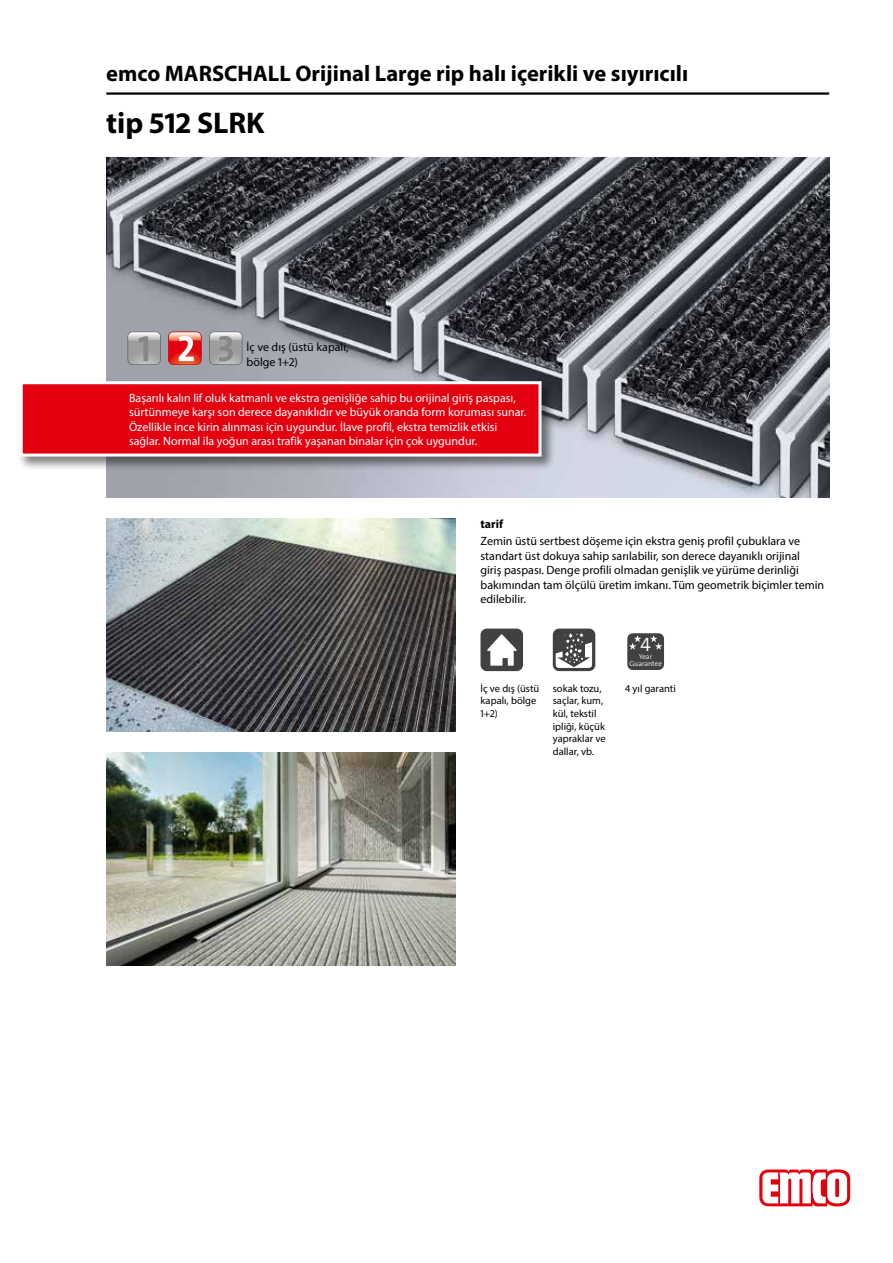
<style>
.page{position:relative;width:893px;height:1263px;background:#fff}
.page>*{position:absolute;margin:0;border:0;box-sizing:border-box;transform-origin:0 0}
.t1{font:700 30px "Myriad Pro";color:#000}
.t2{font:700 22.5px "Myriad Pro";color:#000}
.t3{font:300 19.5px "The Sans Os F";color:#fff}
.t4{font:12px/14.4px "Myriad Pro";color:#fff}
.t5{font:12px/14.4px "Myriad Pro";color:#000}
.t6{font:700 12px "Myriad Pro";color:#000}
.t7{font:10.5px/12.6px "Myriad Pro";color:#000}
.t8{font:300 7.05px/7.8px "The Sans Os F";color:#fff;text-align:center}
</style>
<div class="page">
<img style="left:106px;top:157px;width:723px;height:340px">
<hr style="left:106px;top:92px;width:723px;height:3px;background:#000">
<svg style="left:759px;top:1169px;width:91px;height:37px"></svg>
<div style="left:18px;top:379px;width:538px;height:92px;background:#000;opacity:.5"></div>
<div style="left:21px;top:383px;width:519px;height:72px;background:#e3000f"></div>
<div style="left:20px;top:381px;width:522px;height:76px;border:3px solid #fff"></div>
<svg style="left:168px;top:332px;width:33px;height:33px"></svg>
<svg style="left:209px;top:332px;width:33px;height:33px"></svg>
<svg style="left:128px;top:332px;width:33px;height:33px"></svg>
<img style="left:106px;top:519px;width:349px;height:212px">
<img style="left:106px;top:753px;width:349px;height:212px">
<div style="left:480px;top:629px;width:43px;height:42px;background:#414042;border-radius:6px"></div>
<svg style="left:487px;top:634px;width:30px;height:32px"></svg>
<div style="left:553px;top:629px;width:42px;height:42px;background:#414042;border-radius:6px"></div>
<svg style="left:556px;top:633px;width:36px;height:35px"></svg>
<div style="left:627px;top:633px;width:37px;height:37px;background:#414042;border-radius:5px"></div>
<svg style="left:629px;top:635px;width:12px;height:15px"></svg>
<svg style="left:650px;top:635px;width:12px;height:15px"></svg>
<h2 class="t2" style="left:106px;top:59px;width:583px">emco MARSCHALL Orijinal Large rip halı içerikli ve sıyırıcılı</h2>
<h1 class="t1" style="left:106px;top:103px;width:160px">tip 512 SLRK</h1>
<p class="t5" style="left:247px;top:340px;width:104px">İç ve dış (üstü kapalı, bölge 1+2)</p>
<p class="t4" style="left:129px;top:390px;width:399px">Başarılı kalın lif oluk katmanlı ve ekstra genişliğe sahip bu orijinal giriş paspası, sürtünmeye karşı son derece dayanıklıdır ve büyük oranda form koruması sunar.<br>Özellikle ince kirin alınması için uygundur. İlave profil, ekstra temizlik etkisi sağlar. Normal ila yoğun arası trafik yaşanan binalar için çok uygundur.</p>
<p class="t6" style="left:480px;top:516px;width:24px">tarif</p>
<p class="t5" style="left:480px;top:534px;width:345px">Zemin üstü sertbest döşeme için ekstra geniş profil çubuklara ve standart üst dokuya sahip sarılabilir, son derece dayanıklı orijinal<br>giriş paspası. Denge profili olmadan genişlik ve yürüme derinliği bakımından tam ölçülü üretim imkanı. Tüm geometrik biçimler temin edilebilir.</p>
<p class="t7" style="left:480px;top:682px;width:60px">İç ve dış (üstü kapalı, bölge<br>1+2)</p>
<p class="t7" style="left:553px;top:682px;width:54px">sokak tozu, saçlar, kum, kül, tekstil ipliği, küçük yapraklar ve dallar, vb.</p>
<h3 class="t3" style="left:640px;top:632px;width:12px">4</h3>
<p class="t8" style="left:629px;top:652px;width:34px">Year<br>Guarantee</p>
<p class="t7" style="left:625px;top:682px;width:52px">4 yıl garanti</p>
</div>
